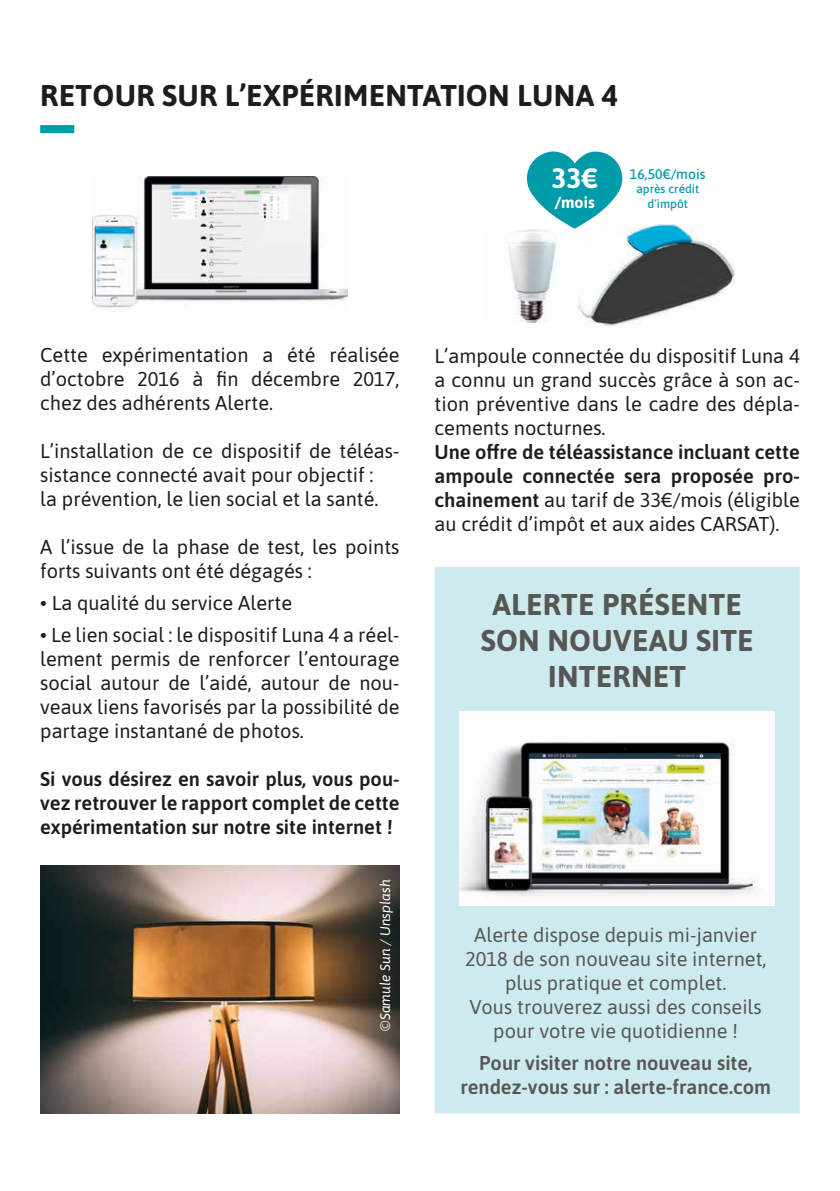
<style>
.page{position:relative;width:840px;height:1191px;background:#fff}
.page>*{position:absolute;margin:0;border:0;box-sizing:border-box;transform-origin:0 0}
.t1{font:700 30px/36px "Asap";letter-spacing:.01em;color:#575756;text-align:center}
.t2{font:700 30px "Asap";letter-spacing:.01em;color:#1d1d1b}
.t3{font:700 28px "Asap";color:#fff}
.t4{font:20px/24px "Asap";color:#1d1d1b;text-align:justify}
.t5{font:600 20px/24px "Asap";color:#1d1d1b;text-align:justify}
.t6{font:20px/24px "Asap";color:#575756;text-align:center}
.t7{font:600 20px/24px "Asap";color:#575756;text-align:center}
.t8{font:700 16px "Asap";color:#fff}
.t9{font:italic 14px "Asap";color:#fff}
.t10{font:500 14px "Asap";color:#009ba9}
.t11{font:500 12px/14.4px "Asap";color:#009ba9;text-align:center}
.s1{font-weight:400}
</style>
<div class="page">
<img style="left:93px;top:176px;width:254px;height:132px">
<img style="left:40px;top:866px;width:359px;height:247px">
<div style="left:434px;top:567px;width:365px;height:546px;background:#cdebee"></div>
<img style="left:459px;top:711px;width:314px;height:194px">
<div style="left:40px;top:125px;width:34px;height:8px;background:#009ba9"></div>
<img style="left:508px;top:229px;width:49px;height:93px">
<img style="left:578px;top:224px;width:156px;height:102px">
<svg style="left:526px;top:151px;width:96px;height:78px"></svg>
<h1 class="t2" style="left:40px;top:74px;width:578px">RETOUR SUR L’EXPÉRIMENTATION LUNA 4</h1>
<h2 class="t3" style="left:551px;top:159px;width:48px">33€</h2>
<p class="t8" style="left:555px;top:191px;width:41px">/mois</p>
<p class="t10" style="left:629px;top:164px;width:77px">16,50€/mois</p>
<p class="t11" style="left:636px;top:181px;width:64px">après crédit d’impôt</p>
<p class="t4" style="left:40px;top:342px;width:360px">Cette expérimentation a été réalisée d’octobre 2016 à fin décembre 2017, chez des adhérents Alerte.</p>
<p class="t4" style="left:40px;top:438px;width:360px;text-align:left">L’installation de ce dispositif de téléas&shy;sistance connecté avait pour objectif :<br>la prévention, le lien social et la santé.</p>
<p class="t4" style="left:40px;top:534px;width:360px">A l’issue de la phase de test, les points forts suivants ont été dégagés :</p>
<p class="t4" style="left:40px;top:590px;width:253px">• La qualité du service Alerte</p>
<p class="t4" style="left:40px;top:622px;width:360px">• Le lien social : le dispositif Luna 4 a réel&shy;lement permis de renforcer l’entourage social autour de l’aidé, autour de nou&shy;veaux liens favorisés par la possibilité de partage instantané de photos.</p>
<p class="t5" style="left:40px;top:766px;width:360px">Si vous désirez en savoir plus, vous pou&shy;vez retrouver le rapport complet de cette expérimentation sur notre site internet !</p>
<p class="t9" style="left:375px;top:1030px;width:153px;rotate:-90deg">©Samule Sun / Unsplash</p>
<p class="t4" style="left:434px;top:342px;width:366px">L’ampoule connectée du dispositif Luna 4 a connu un grand succès grâce à son ac&shy;tion préventive dans le cadre des dépla&shy;cements nocturnes.</p>
<p class="t5" style="left:434px;top:438px;width:366px">Une offre de téléassistance incluant cette ampoule connectée sera proposée pro&shy;chainement <span class="s1">au tarif de 33€/mois (éligible au crédit d’impôt et aux aides CARSAT).</span></p>
<h1 class="t1" style="left:480px;top:585px;width:274px">ALERTE PRÉSENTE<br>SON NOUVEAU SITE<br>INTERNET</h1>
<p class="t6" style="left:464px;top:921px;width:303px">Alerte dispose depuis mi-janvier<br>2018 de son nouveau site internet, plus pratique et complet.<br>Vous trouverez aussi des conseils pour votre vie quotidienne !</p>
<p class="t7" style="left:460px;top:1049px;width:312px">Pour visiter notre nouveau site, rendez-vous sur : alerte-france.com</p>
</div>
